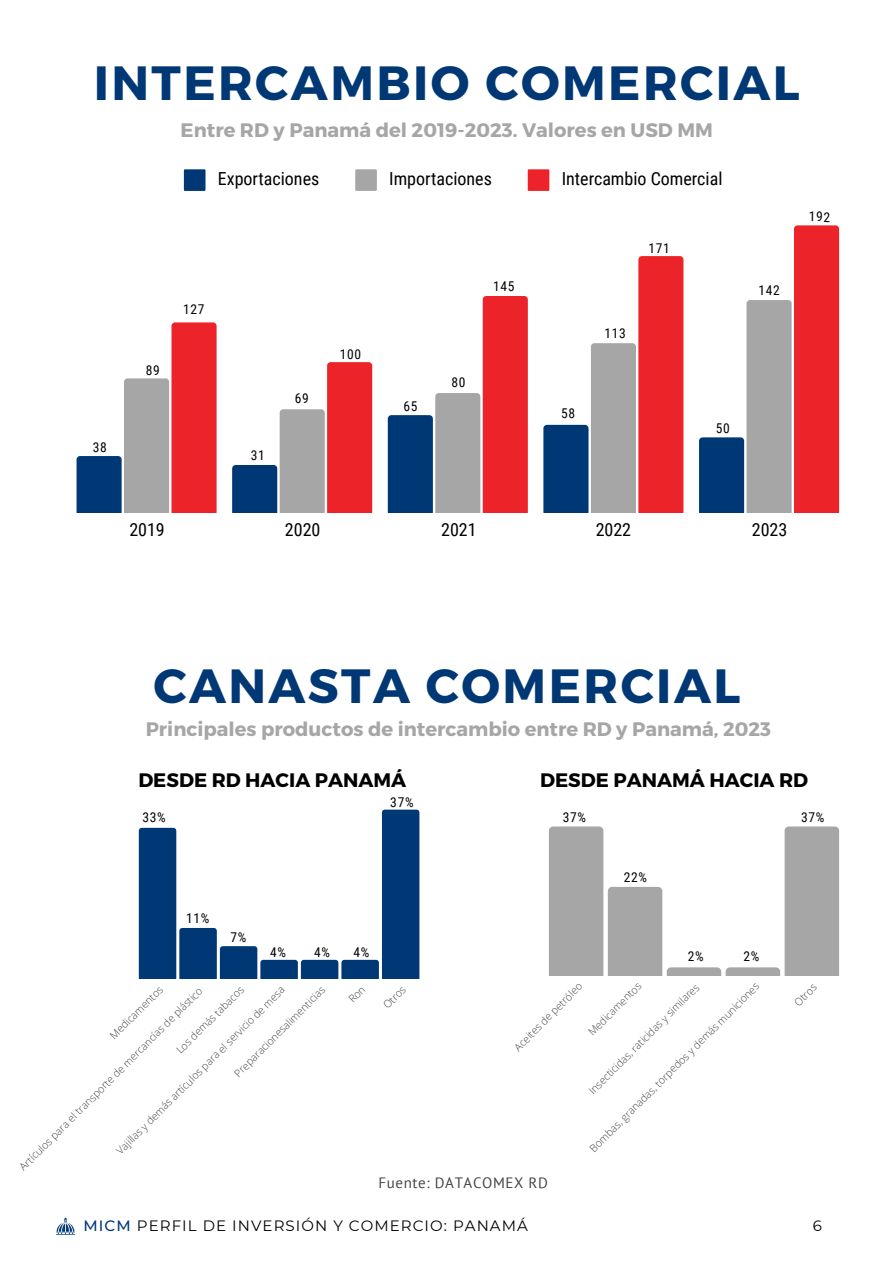
<style>
.page{position:relative;width:894px;height:1264px;background:#fff}
.page>*{position:absolute;margin:0;border:0;box-sizing:border-box;transform-origin:0 0}
.t1{font:700 48px "Montserrat";letter-spacing:.05em;color:#003876}
.t2{font:700 19.5px "Montserrat";color:#a6a6a6}
.t3{font:700 19.5px "Montserrat";color:#000}
.t4{font:18px "Roboto Condensed";color:#000}
.t5{font:15px "Montserrat";letter-spacing:.07em;color:#000}
.t6{font:15px "PT Sans";letter-spacing:.04em;color:#444440}
.t7{font:13.5px "Roboto Condensed";letter-spacing:.05em;color:#000}
.t8{font:300 10.5px "Open Sans";color:#444440}
.s1{font-weight:500;color:#003876}
</style>
<div class="page">
<svg style="left:184px;top:169px;width:21px;height:22px"></svg>
<svg style="left:355px;top:169px;width:22px;height:22px"></svg>
<svg style="left:527px;top:169px;width:22px;height:22px"></svg>
<svg style="left:76px;top:322px;width:140px;height:190px"></svg>
<svg style="left:232px;top:362px;width:140px;height:150px"></svg>
<svg style="left:387px;top:296px;width:140px;height:216px"></svg>
<svg style="left:543px;top:256px;width:140px;height:256px"></svg>
<svg style="left:139px;top:809px;width:280px;height:169px"></svg>
<svg style="left:549px;top:826px;width:289px;height:149px"></svg>
<img style="left:56px;top:1217px;width:18px;height:17px">
<svg style="left:699px;top:225px;width:139px;height:287px"></svg>
<p class="t1" style="left:94px;top:52px;width:707px">INTERCAMBIO COMERCIAL</p>
<p class="t2" style="left:180px;top:117px;width:533px">Entre RD y Panamá del 2019-2023. Valores en USD MM</p>
<h3 class="t4" style="left:218px;top:168px;width:103px">Exportaciones</h3>
<h3 class="t4" style="left:389px;top:168px;width:104px">Importaciones</h3>
<h3 class="t4" style="left:561px;top:168px;width:162px">Intercambio Comercial</h3>
<p class="t7" style="left:93px;top:439px;width:15px">38</p>
<p class="t7" style="left:146px;top:362px;width:15px">89</p>
<h3 class="t7" style="left:183px;top:301px;width:23px">127</h3>
<p class="t7" style="left:251px;top:447px;width:15px">31</p>
<p class="t7" style="left:295px;top:390px;width:15px">69</p>
<p class="t7" style="left:340px;top:347px;width:23px">100</p>
<p class="t7" style="left:403px;top:398px;width:15px">65</p>
<p class="t7" style="left:493px;top:278px;width:23px">145</p>
<p class="t7" style="left:451px;top:374px;width:15px">80</p>
<h3 class="t7" style="left:561px;top:405px;width:15px">58</h3>
<h2 class="t7" style="left:648px;top:240px;width:23px">171</h2>
<h2 class="t7" style="left:604px;top:325px;width:23px">113</h2>
<p class="t7" style="left:758px;top:283px;width:23px">142</p>
<p class="t7" style="left:715px;top:421px;width:15px">50</p>
<h3 class="t4" style="left:129px;top:519px;width:37px">2019</h3>
<h3 class="t4" style="left:285px;top:519px;width:37px">2020</h3>
<h3 class="t4" style="left:441px;top:519px;width:37px">2021</h3>
<h3 class="t4" style="left:595px;top:519px;width:37px">2022</h3>
<h3 class="t4" style="left:751px;top:519px;width:37px">2023</h3>
<p class="t1" style="left:153px;top:655px;width:588px">CANASTA COMERCIAL</p>
<p class="t2" style="left:146px;top:716px;width:626px">Principales productos de intercambio entre RD y Panamá, 2023</p>
<p class="t3" style="left:138px;top:767px;width:269px">DESDE RD HACIA PANAMÁ</p>
<p class="t3" style="left:540px;top:767px;width:269px">DESDE PANAMÁ HACIA RD</p>
<p class="t7" style="left:142px;top:809px;width:25px">33%</p>
<p class="t7" style="left:390px;top:794px;width:25px">37%</p>
<p class="t7" style="left:186px;top:910px;width:25px">11%</p>
<p class="t7" style="left:230px;top:929px;width:17px">7%</p>
<p class="t7" style="left:270px;top:944px;width:17px">4%</p>
<p class="t7" style="left:314px;top:944px;width:17px">4%</p>
<p class="t7" style="left:353px;top:944px;width:17px">4%</p>
<p class="t7" style="left:562px;top:809px;width:25px">37%</p>
<p class="t7" style="left:623px;top:869px;width:25px">22%</p>
<h5 class="t7" style="left:687px;top:948px;width:17px">2%</h5>
<p class="t7" style="left:743px;top:948px;width:17px">2%</p>
<h4 class="t7" style="left:800px;top:809px;width:25px">37%</h4>
<p class="t8" style="left:231px;top:1069px;width:125px;rotate:-45deg">Preparacionesalimenticias</p>
<p class="t8" style="left:380px;top:1001px;width:28px;rotate:-45deg">Otros</p>
<p class="t8" style="left:106px;top:1031px;width:71px;rotate:-45deg">Medicamentos</p>
<p class="t8" style="left:173px;top:1046px;width:92px;rotate:-45deg">Los demás tabacos</p>
<p class="t8" style="left:113px;top:1147px;width:234px;rotate:-45deg">Vajil as y demás artículos para el servicio de mesa</p>
<p class="t8" style="left:16px;top:1162px;width:255px;rotate:-45deg">Artículos para el transporte de mercancías de plástico</p>
<p class="t8" style="left:510px;top:1043px;width:93px;rotate:-45deg">Aceites de petróleo</p>
<p class="t8" style="left:584px;top:1028px;width:71px;rotate:-45deg">Medicamentos</p>
<p class="t8" style="left:586px;top:1144px;width:236px;rotate:-45deg">Bombas, granadas, torpedos y demás municiones</p>
<p class="t8" style="left:790px;top:998px;width:28px;rotate:-45deg">Otros</p>
<p class="t8" style="left:585px;top:1086px;width:152px;rotate:-45deg">Insecticidas, raticidas y similares</p>
<h1 class="t6" style="left:378px;top:1172px;width:171px">Fuente: DATACOMEX RD</h1>
<p class="t5" style="left:84px;top:1216px;width:445px"><span class="s1">MICM</span> PERFIL DE INVERSIÓN Y COMERCIO: PANAMÁ</p>
<p class="t5" style="left:812px;top:1216px;width:11px">6</p>
</div>
